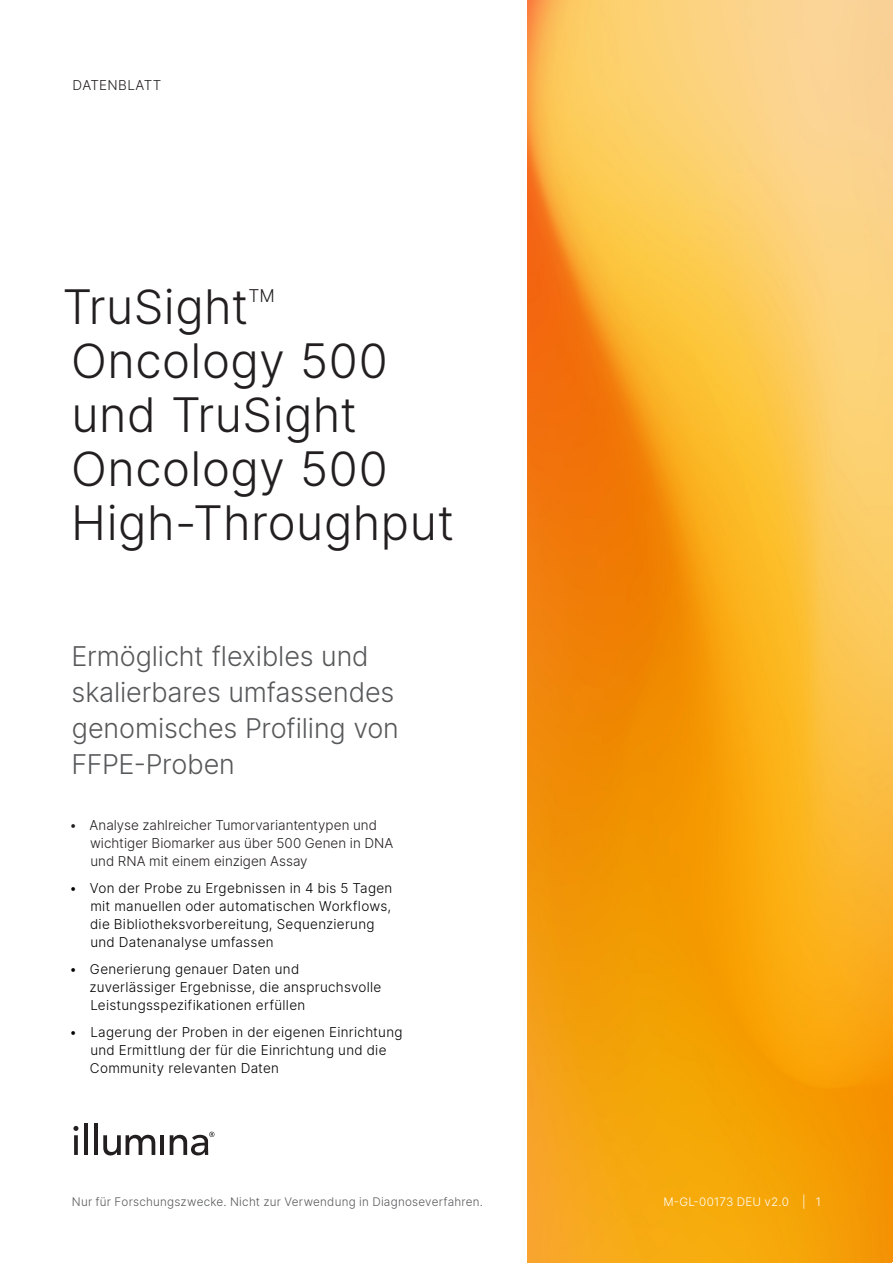
<style>
.page{position:relative;width:893px;height:1263px;background:#fff}
.page>*{position:absolute;margin:0;border:0;box-sizing:border-box;transform-origin:0 0}
.Title{font:300 47.25px/54px "Inter";letter-spacing:.01em;color:#231f20}
.Subtitle{font:300 27px/36px "Inter";letter-spacing:-.005em;color:#57585a}
.Title-2{font:300 17.55px "Inter";color:#231f20}
.t1{font:300 13.5px/18px "Inter";letter-spacing:.02em;color:#000}
.zz_Document_Type___S{font:300 13.5px/18px "Inter";color:#231f20}
.zz_Document_Type___S-2{font:300 13.5px "Inter";letter-spacing:.02em;color:#231f20}
.zz_For_Research_Only{font:300 11.7px "Inter";letter-spacing:.02em;color:#57585a}
.zz_Pub_Number{font:300 11.7px "Inter";letter-spacing:.02em;color:#fff}
.zz_Master_Footer{font:300 11.7px "Inter";color:#fff}
</style>
<div class="page">
<img style="left:527px;top:0;width:366px;height:1263px">
<svg style="left:74px;top:1135px;width:4px;height:20px"></svg>
<hr style="left:84px;top:1123px;width:4px;height:32px;background:#231f20">
<hr style="left:94px;top:1123px;width:4px;height:32px;background:#231f20">
<svg style="left:103px;top:1135px;width:52px;height:21px"></svg>
<hr style="left:160px;top:1135px;width:4px;height:20px;background:#231f20">
<svg style="left:73px;top:1126px;width:5px;height:5px"></svg>
<svg style="left:170px;top:1132px;width:44px;height:23px"></svg>
<p class="zz_Document_Type___S-2" style="left:73px;top:76px;width:90px">DATENBLATT</p>
<p class="Title" style="left:63px;top:279px;width:187px">TruSight</p>
<p class="Title-2" style="left:248px;top:283px;width:28px">TM</p>
<p class="Title" style="left:71px;top:333px;width:385px">Oncology 500 und TruSight<br>Oncology 500<br>High-Throughput</p>
<p class="Subtitle" style="left:72px;top:638px;width:329px">Ermöglicht flexibles und skalierbares umfassendes genomisches Profiling von<br>FFPE-Proben</p>
<p class="zz_Document_Type___S" style="left:90px;top:816px;width:305px;text-indent:-21px">• Analyse zahlreicher Tumorvariantentypen und wichtiger Biomarker aus über 500 Genen in DNA und RNA mit einem einzigen Assay</p>
<p class="t1" style="left:90px;top:879px;width:304px;text-indent:-21px">• Von der Probe zu Ergebnissen in 4 bis 5 Tagen mit manuellen oder automatischen Workflows, die Bibliotheksvorbereitung, Sequenzierung und Datenanalyse umfassen</p>
<p class="t1" style="left:90px;top:960px;width:293px;text-indent:-20px">• Generierung genauer Daten und zuverlässiger Ergebnisse, die anspruchsvolle<br>Leistungsspezifikationen erfüllen</p>
<p class="t1" style="left:90px;top:1023px;width:314px;text-indent:-20px">• Lagerung der Proben in der eigenen Einrichtung und Ermittlung der für die Einrichtung und die<br>Community relevanten Daten</p>
<p class="zz_For_Research_Only" style="left:72px;top:1193px;width:413px">Nur für Forschungszwecke. Nicht zur Verwendung in Diagnoseverfahren.</p>
<p class="zz_Pub_Number" style="left:663px;top:1193px;width:127px">M-GL-00173 DEU v2.0</p>
<p class="zz_Master_Footer" style="left:802px;top:1193px;width:20px">| 1</p>
</div>
